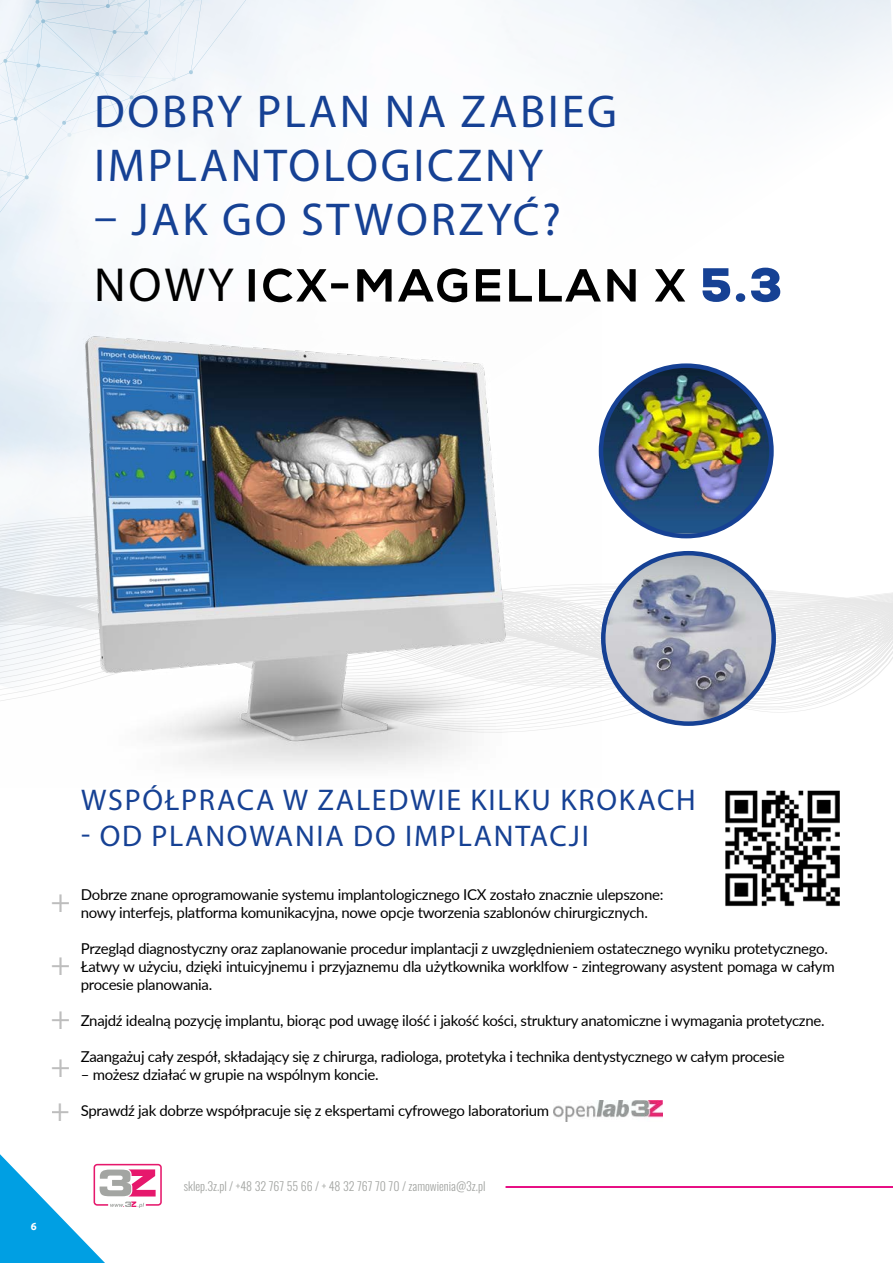
<style>
.page{position:relative;width:893px;height:1263px;background:#fff}
.page>*{position:absolute;margin:0;border:0;box-sizing:border-box;transform-origin:0 0}
.t1{font:48px "Myriad Pro";color:#000}
.t2{font:46.2px/54px "Myriad Pro";letter-spacing:.06em;color:#164194}
.t3{font:33px/63.4px "Myriad Pro";color:#000}
.t4{font:30px "Myriad Pro";letter-spacing:.06em;color:#164194}
.t5{font:15px/18px "Lato";letter-spacing:-.02em;color:#000}
.t6{font:300 12px "Oswald";color:#a3a5a2}
.t7{font:700 10.5px "Ubuntu";color:#fff}
</style>
<div class="page">
<hr style="left:506px;top:1186px;width:387px;height:2px;background:#e6007d">
<svg style="left:0;top:1154px;width:162px;height:109px"></svg>
<img style="left:0;top:0;width:892px;height:479px">
<svg style="left:601px;top:582px;width:292px;height:144px"></svg>
<svg style="left:702px;top:268px;width:78px;height:34px"></svg>
<svg style="left:249px;top:268px;width:436px;height:34px"></svg>
<img style="left:0;top:302px;width:601px;height:465px">
<img style="left:601px;top:366px;width:170px;height:170px;border-radius:85px">
<div style="left:599px;top:363px;width:175px;height:175px;border:4px solid #164194;border-radius:50%"></div>
<img style="left:603px;top:553px;width:171px;height:171px;border-radius:85px">
<div style="left:601px;top:551px;width:175px;height:175px;border:4px solid #164194;border-radius:50%"></div>
<img style="left:725px;top:790px;width:115px;height:117px">
<img style="left:554px;top:1101px;width:108px;height:20px">
<h2 class="t2" style="left:94px;top:84px;width:525px">DOBRY PLAN NA ZABIEG<br>IMPLANTOLOGICZNY</h2>
<h2 class="t2" style="left:94px;top:192px;width:468px">– JAK GO STWORZYĆ?</h2>
<h1 class="t1" style="left:94px;top:256px;width:141px">NOWY</h1>
<h3 class="t4" style="left:81px;top:781px;width:616px">WSPÓŁPRACA W ZALEDWIE KILKU KROKACH</h3>
<h3 class="t4" style="left:81px;top:817px;width:509px">- OD PLANOWANIA DO IMPLANTACJI</h3>
<h3 class="t3" style="left:50px;top:868px;width:21px">+ +</h3>
<h3 class="t3" style="left:50px;top:994px;width:21px;line-height:47.4px">+ +</h3>
<h3 class="t3" style="left:51px;top:1077px;width:21px">+</h3>
<p class="t5" style="left:81px;top:884px;width:584px">Dobrze znane oprogramowanie systemu implantologicznego ICX zostało znacznie ulepszone: nowy interfejs, platforma komunikacyjna, nowe opcje tworzenia szablonów chirurgicznych.</p>
<p class="t5" style="left:81px;top:938px;width:755px">Przegląd diagnostyczny oraz zaplanowanie procedur implantacji z uwzględnieniem ostatecznego wyniku protetycznego.<br>Łatwy w użyciu, dzięki intuicyjnemu i przyjaznemu dla użytkownika worklfow - zintegrowany asystent pomaga w całym procesie planowania.</p>
<p class="t5" style="left:81px;top:1010px;width:745px">Znajdź idealną pozycję implantu, biorąc pod uwagę ilość i jakość kości, struktury anatomiczne i wymagania protetyczne.</p>
<p class="t5" style="left:81px;top:1046px;width:705px">Zaangażuj cały zespół, składający się z chirurga, radiologa, protetyka i technika dentystycznego w całym procesie</p>
<p class="t5" style="left:81px;top:1064px;width:299px">– możesz działać w grupie na wspólnym koncie.</p>
<p class="t5" style="left:81px;top:1100px;width:470px">Sprawdź jak dobrze współpracuje się z ekspertami cyfrowego laboratorium</p>
<p class="t7" style="left:31px;top:1220px;width:7px">6</p>
<p class="t6" style="left:184px;top:1176px;width:303px">sklep.3z.pl / +48 32 767 55 66 / + 48 32 767 70 70 / zamowienia@3z.pl</p>
</div>
